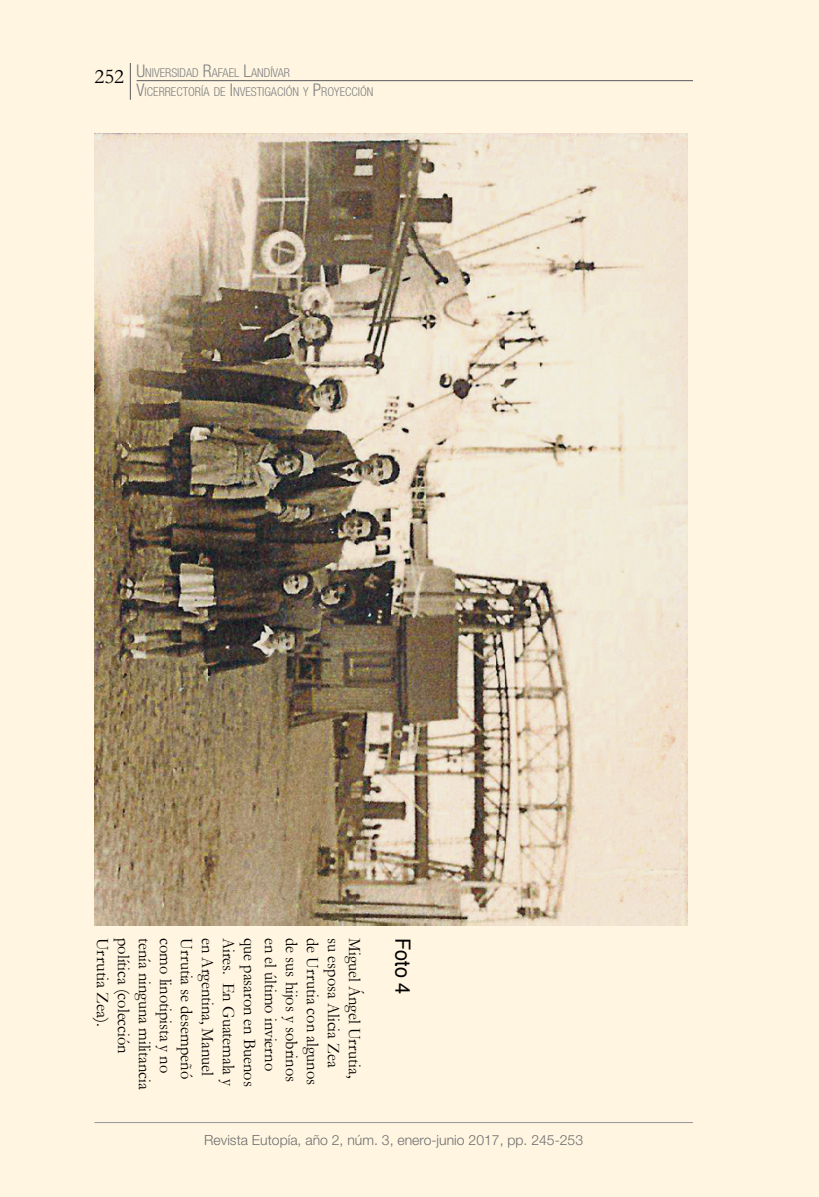
<style>
.page{position:relative;width:819px;height:1197px;background:#fff5e0}
.page>*{position:absolute;margin:0;border:0;box-sizing:border-box;transform-origin:0 0}
.t1{font:21px "Helvetica";color:#000;scale:.94 1}
.t2{font:17.5px "Garamond";color:#000;scale:.94 1}
.t3{font:17.5px "Garamond";color:#000}
.t4{font:300 14px "Helvetica Neue LT Std";color:#6d6e71}
.t5{font:300 condensed 12.25px/19.2px "Helvetica Neue LT Std";color:#808285}
.s1{font-family:"Garamond";font-weight:400;font-stretch:normal;font-size:21px;color:#000}
.s2{font-size:17.5px}
</style>
<div class="page">
<hr style="left:94px;top:1122px;width:599px;height:1px;background:#939598">
<hr style="left:130px;top:63px;width:1px;height:37px;background:#58595b">
<hr style="left:137px;top:80px;width:556px;height:1px;background:#58595b">
<img style="left:94px;top:134px;width:593px;height:792px">
<p class="t5" style="left:137px;top:63px;width:238px;text-indent:-42px"><span class="s1">252</span> <span class="s2">U</span>NIVERSIDAD <span class="s2">R</span>AFAEL <span class="s2">L</span>ANDÍVAR<br><span class="s2">V</span>ICERRECTORÍA DE <span class="s2">I</span> NVESTIGACIÓN Y <span class="s2">P</span>ROYECCIÓN</p>
<p class="t3" style="left:113px;top:938px;width:91px;rotate:90deg">Urrutia Zea).</p>
<p class="t2" style="left:134px;top:938px;width:125px;rotate:90deg">política (colección</p>
<p class="t2" style="left:155px;top:938px;width:162px;rotate:90deg">tenía ninguna militancia</p>
<p class="t2" style="left:176px;top:938px;width:145px;rotate:90deg">como linotipista y no</p>
<p class="t2" style="left:197px;top:938px;width:151px;rotate:90deg">Urrutia se desempeñó</p>
<p class="t2" style="left:218px;top:938px;width:148px;rotate:90deg">en Argentina, Manuel</p>
<p class="t2" style="left:239px;top:938px;width:159px;rotate:90deg">Aires. En Guatemala y</p>
<p class="t2" style="left:260px;top:938px;width:160px;rotate:90deg">que pasaron en Buenos</p>
<p class="t2" style="left:281px;top:938px;width:143px;rotate:90deg">en el último invierno</p>
<p class="t2" style="left:302px;top:938px;width:155px;rotate:90deg">de sus hijos y sobrinos</p>
<p class="t2" style="left:323px;top:938px;width:158px;rotate:90deg">de Urrutia con algunos</p>
<p class="t2" style="left:344px;top:938px;width:139px;rotate:90deg">su esposa Alicia Zea</p>
<p class="t2" style="left:365px;top:938px;width:151px;rotate:90deg">Miguel Ángel Urrutia,</p>
<p class="t1" style="left:419px;top:938px;width:61px;rotate:90deg">Foto 4</p>
<p class="t4" style="left:204px;top:1131px;width:380px">Revista Eutopía, año 2, núm. 3, enero-junio 2017, pp. 245-253</p>
</div>
